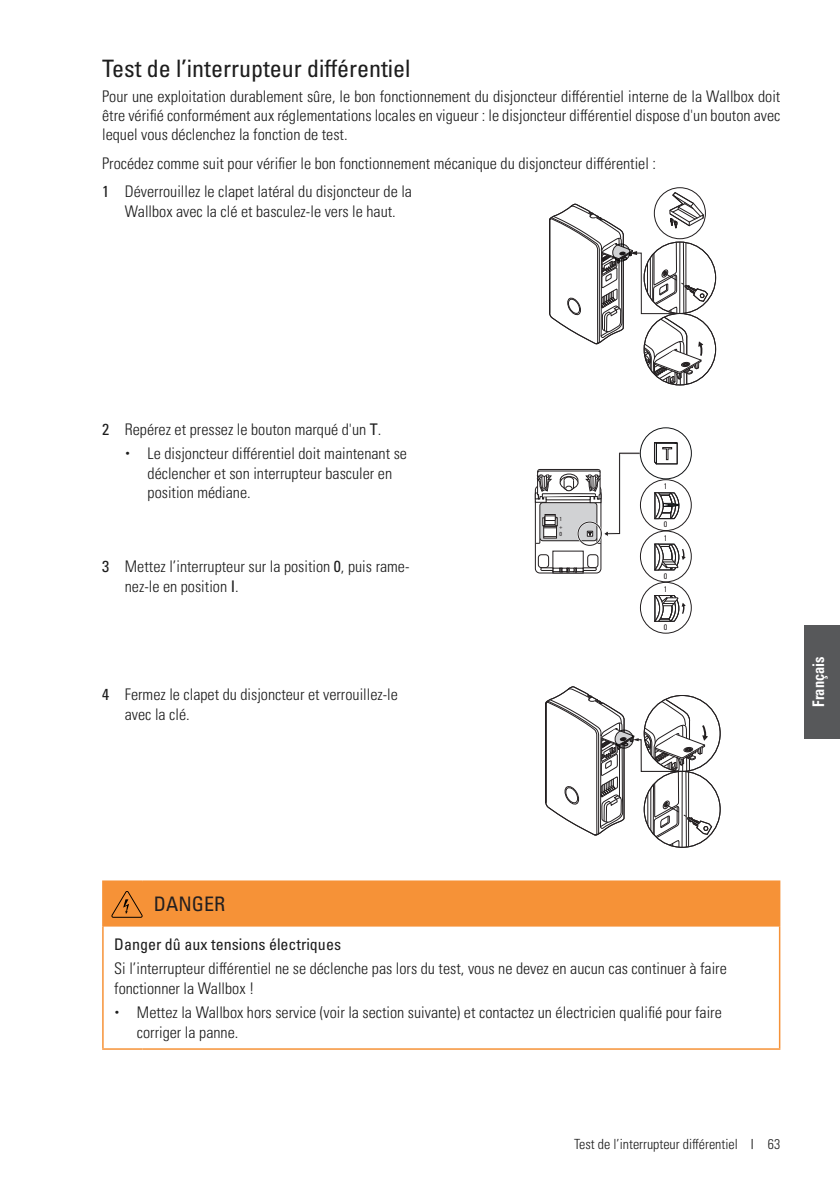
<style>
.page{position:relative;width:840px;height:1191px;background:#fff}
.page>*{position:absolute;margin:0;border:0;box-sizing:border-box;transform-origin:0 0}
.t1{font:condensed 24px "Univers LT Pro";color:#1d1d1d}
.t2{font:condensed 20px "Univers LT Pro";color:#231f20}
.t3{font:300 condensed 16px/19.2px "Univers LT Pro";color:#1d1d1d}
.t4{font:condensed 16px "Univers LT Pro";color:#1d1d1d}
.t5{font:16px "Univers LTCYR 67 Bold Cond";color:#fff;scale:.9 1}
.t6{font:300 condensed 14px "Univers LT Pro";color:#1d1d1d}
.t7{font:condensed 8px "Univers LT Pro";color:#231f20}
.t8{font:condensed 5.8px/7.8px "Univers LT Pro";color:#231f20;text-align:justify}
.s1{font-weight:400}
</style>
<div class="page">
<div style="left:803px;top:625px;width:36px;height:113px;background:#57585a"></div>
<svg style="left:654px;top:188px;width:51px;height:51px"></svg>
<svg style="left:549px;top:192px;width:158px;height:193px"></svg>
<div style="left:534px;top:485px;width:67px;height:88px;border:1px solid #231f20;border-radius:4px"></div>
<div style="left:587px;top:554px;width:11px;height:14px;border:1px solid #231f20;border-radius:3px"></div>
<div style="left:537px;top:554px;width:11px;height:14px;border:1px solid #231f20;border-radius:3px"></div>
<svg style="left:540px;top:567px;width:56px;height:5px"></svg>
<div style="left:576px;top:521px;width:26px;height:25px;border:2px solid #fff;border-radius:50%"></div>
<div style="left:577px;top:522px;width:24px;height:23px;border:1px solid #231f20;border-radius:50%"></div>
<svg style="left:534px;top:452px;width:105px;height:92px"></svg>
<div style="left:639px;top:531px;width:52px;height:51px;border:1px solid #231f20;border-radius:50%"></div>
<svg style="left:654px;top:543px;width:31px;height:27px"></svg>
<div style="left:639px;top:479px;width:52px;height:52px;border:1px solid #231f20;border-radius:50%"></div>
<div style="left:639px;top:582px;width:52px;height:51px;border:1px solid #231f20;border-radius:50%"></div>
<svg style="left:654px;top:595px;width:31px;height:27px"></svg>
<div style="left:639px;top:427px;width:52px;height:52px;border:1px solid #111416;border-radius:50%"></div>
<svg style="left:654px;top:442px;width:24px;height:23px"></svg>
<svg style="left:654px;top:492px;width:26px;height:27px"></svg>
<svg style="left:545px;top:686px;width:166px;height:161px"></svg>
<hr style="left:102px;top:880px;width:40px;height:2px;background:#f69237">
<hr style="left:102px;top:882px;width:2px;height:44px;background:#f69237">
<hr style="left:142px;top:880px;width:638px;height:2px;background:#f69237">
<hr style="left:778px;top:882px;width:2px;height:44px;background:#f69237">
<hr style="left:102px;top:926px;width:2px;height:122px;background:#f69237">
<hr style="left:778px;top:926px;width:2px;height:122px;background:#f69237">
<hr style="left:102px;top:1048px;width:40px;height:1px;background:#f69237">
<hr style="left:142px;top:1048px;width:638px;height:1px;background:#f69237">
<div style="left:104px;top:882px;width:674px;height:44px;background:#f69237"></div>
<h1 class="t1" style="left:102px;top:53px;width:310px">Test de l’interrupteur différentiel</h1>
<p class="t3" style="left:102px;top:86px;width:679px;text-align:justify">Pour une exploitation durablement sûre, le bon fonctionnement du disjoncteur différentiel interne de la Wallbox doit être vérifié conformément aux réglementations locales en vigueur : le disjoncteur différentiel dispose d'un bouton avec lequel vous déclenchez la fonction de test.</p>
<p class="t3" style="left:102px;top:148px;width:555px;line-height:28.6px">Procédez comme suit pour vérifier le bon fonctionnement mécanique du disjoncteur différentiel :<br><span class="s1">1</span> Déverrouillez le clapet latéral du disjoncteur de la</p>
<p class="t3" style="left:125px;top:200px;width:272px">Wallbox avec la clé et basculez-le vers le haut.</p>
<p class="t3" style="left:147px;top:416px;width:261px;line-height:24.8px;text-indent:-45px"><span class="s1">2</span> Repérez et pressez le bouton marqué d'un <span class="s1">T</span>.<br>Le disjoncteur différentiel doit maintenant se</p>
<p class="t3" style="left:147px;top:462px;width:246px">déclencher et son interrupteur basculer en position médiane.</p>
<p class="t3" style="left:125px;top:556px;width:286px;text-indent:-23px"><span class="s1">3</span> Mettez l’interrupteur sur la position <span class="s1">0</span>, puis rame&shy;nez-le en position <span class="s1">I</span>.</p>
<p class="t3" style="left:125px;top:684px;width:274px;text-indent:-23px"><span class="s1">4</span> Fermez le clapet du disjoncteur et verrouillez-le avec la clé.</p>
<p class="t8" style="left:559px;top:514px;width:4px">1 + 0</p>
<p class="t7" style="left:663px;top:481px;width:5px">1</p>
<p class="t7" style="left:663px;top:519px;width:5px">0</p>
<p class="t7" style="left:663px;top:533px;width:5px">1</p>
<p class="t7" style="left:663px;top:570px;width:5px">0</p>
<p class="t7" style="left:663px;top:584px;width:5px">1</p>
<p class="t7" style="left:663px;top:622px;width:5px">0</p>
<p class="t5" style="left:808px;top:706px;width:57px;rotate:-90deg">Français</p>
<p class="t2" style="left:154px;top:891px;width:73px">DANGER</p>
<p class="t4" style="left:114px;top:933px;width:228px">Danger dû aux tensions électriques</p>
<p class="t3" style="left:114px;top:958px;width:613px">Si l’interrupteur différentiel ne se déclenche pas lors du test, vous ne devez en aucun cas continuer à faire fonctionner la Wallbox !</p>
<p class="t3" style="left:137px;top:1002px;width:586px">Mettez la Wallbox hors service (voir la section suivante) et contactez un électricien qualifié pour faire corriger la panne.</p>
<p class="t6" style="left:573px;top:1134px;width:165px">Test de l’interrupteur différentiel</p>
<p class="t6" style="left:767px;top:1134px;width:14px">63</p>
</div>
